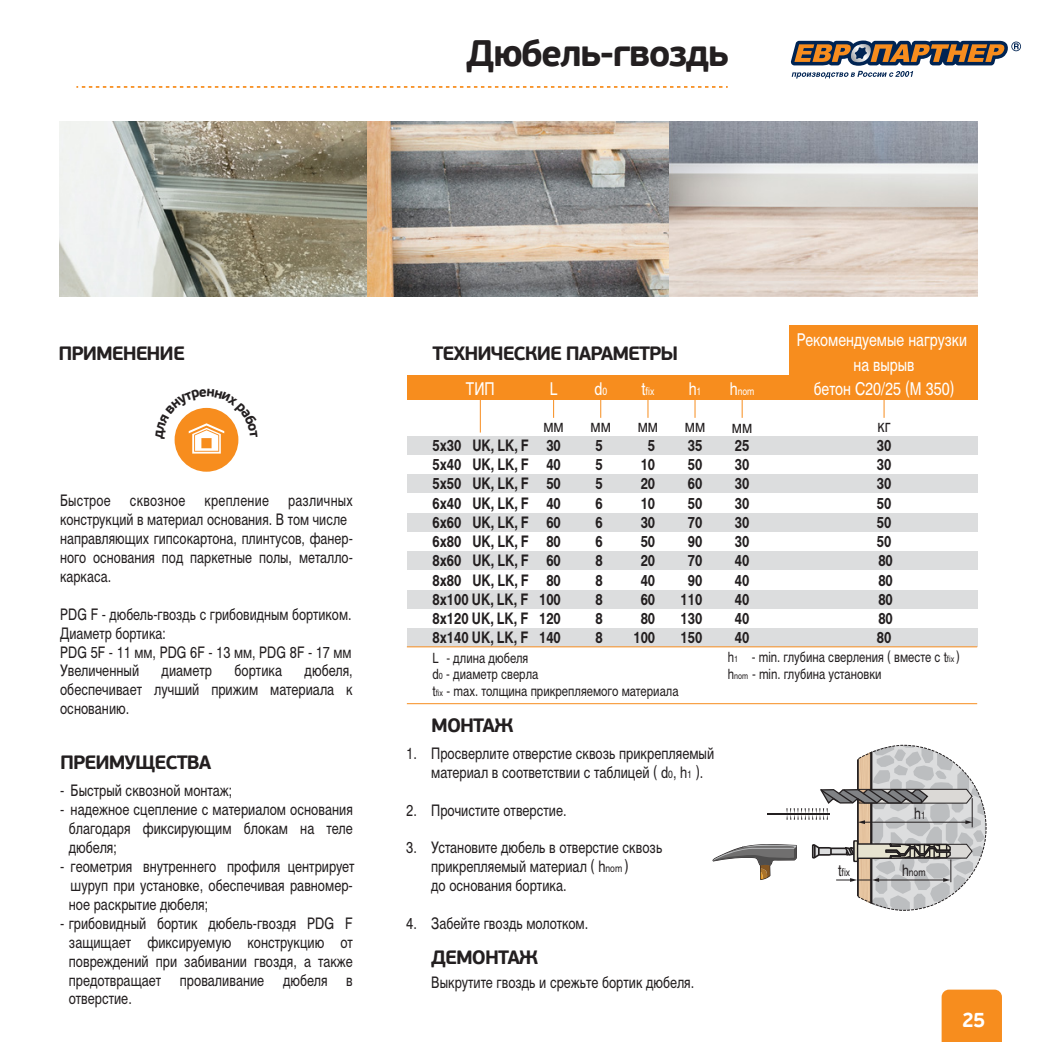
<style>
.page{position:relative;width:1042px;height:1042px;background:#fff}
.page>*{position:absolute;margin:0;border:0;box-sizing:border-box;transform-origin:0 0}
.t1{font:700 36.75px "PF Beau Sans Pro";letter-spacing:-.05em;color:#231f20}
.t2{font:700 21px "PF Beau Sans Pro";color:#fff;scale:.9 1}
.t3{font:700 19.25px "PF Beau Sans Pro";letter-spacing:-.05em;color:#231f20}
.t4{font:condensed 17.5px/24.5px "Cyrvetica";color:#fff;text-align:center}
.t5{font:condensed 17.5px "Cyrvetica";color:#231f20}
.t6{font:condensed 15.75px/18.9px "Cyrvetica";color:#231f20}
.t7{font:700 condensed 15.75px/19.2px "Cyrvetica";color:#231f20;text-align:justify}
.t8{font:condensed 15.75px "Cyrvetica";color:#231f20;scale:.95 1}
.t9{font:condensed 14px/16.8px "Cyrvetica";color:#231f20}
.t10{font:condensed 10.5px "Cyrvetica";color:#fff}
.t11{font:condensed 10.5px "Cyrvetica";color:#231f20}
.s1{font-size:17.5px}
.s2{font-size:10.5px}
.s3{font-size:8.75px}
.s4{font-size:15.75px}
</style>
<div class="page">
<div style="left:941px;top:989px;width:61px;height:53px;background:#f78d1e"></div>
<svg style="left:76px;top:86px;width:652px;height:2px"></svg>
<svg style="left:791px;top:41px;width:230px;height:38px"></svg>
<div style="left:175px;top:408px;width:63px;height:64px;background:#f78d1e;border-radius:50%"></div>
<div style="left:407px;top:375px;width:570px;height:25px;background:#f78d1e"></div>
<div style="left:789px;top:325px;width:188px;height:55px;background:#f78d1e"></div>
<div style="left:407px;top:475px;width:570px;height:18px;background:#dcddde"></div>
<div style="left:407px;top:436px;width:570px;height:18px;background:#dcddde"></div>
<div style="left:407px;top:513px;width:570px;height:18px;background:#dcddde"></div>
<div style="left:407px;top:551px;width:570px;height:19px;background:#dcddde"></div>
<div style="left:407px;top:590px;width:570px;height:18px;background:#dcddde"></div>
<div style="left:407px;top:628px;width:570px;height:18px;background:#dcddde"></div>
<hr style="left:407px;top:703px;width:570px;height:1px;background:#f78d1e">
<hr style="left:407px;top:646px;width:570px;height:1px;background:#f78d1e">
<hr style="left:480px;top:400px;width:1px;height:32px;background:#f78d1e">
<svg style="left:553px;top:400px;width:1px;height:18px"></svg>
<svg style="left:600px;top:400px;width:1px;height:18px"></svg>
<svg style="left:647px;top:400px;width:1px;height:18px"></svg>
<svg style="left:694px;top:400px;width:1px;height:18px"></svg>
<svg style="left:742px;top:400px;width:1px;height:18px"></svg>
<svg style="left:883px;top:400px;width:1px;height:18px"></svg>
<svg style="left:712px;top:744px;width:275px;height:167px"></svg>
<img style="left:60px;top:121px;width:609px;height:175px">
<img style="left:669px;top:121px;width:308px;height:175px">
<svg style="left:174px;top:407px;width:65px;height:46px"></svg>
<h1 class="t1" style="left:466px;top:30px;width:265px">Дюбель-гвоздь</h1>
<p class="t3" style="left:58px;top:341px;width:128px">ПРИМЕНЕНИЕ</p>
<p class="t6" style="left:60px;top:491px;width:294px">Быстрое сквозное крепление различных конструкций в материал основания. В том числе направляющих гипсокартона, плинтусов, фанер&shy;ного основания под паркетные полы, металло&shy;каркаса.</p>
<p class="t6" style="left:60px;top:605px;width:293px">PDG F - дюбель-гвоздь с грибовидным бортиком.<br>Диаметр бортика:<br>PDG 5F - 11 мм, PDG 6F - 13 мм, PDG 8F - 17 мм<br>Увеличенный</p>
<p class="t6" style="left:60px;top:661px;width:294px;text-align:justify;text-indent:244px">дюбеля, обеспечивает лучший прижим материала к основанию.</p>
<p class="t6" style="left:162px;top:661px;width:52px">диаметр</p>
<p class="t6" style="left:235px;top:661px;width:49px">бортика</p>
<p class="t3" style="left:60px;top:750px;width:153px">ПРЕИМУЩЕСТВА</p>
<p class="t6" style="left:60px;top:781px;width:174px">- Быстрый сквозной монтаж;</p>
<p class="t6" style="left:69px;top:800px;width:285px;text-align:justify;text-indent:-9px">- надежное сцепление с материалом основания благодаря фиксирующим блокам на теле дюбеля;</p>
<p class="t6" style="left:69px;top:857px;width:287px;text-align:justify;text-indent:-9px">- геометрия внутреннего профиля центрирует шуруп при установке, обеспечивая равномер&shy;ное раскрытие дюбеля;</p>
<p class="t6" style="left:69px;top:914px;width:285px;text-align:justify;text-indent:-9px">- грибовидный бортик дюбель-гвоздя PDG F защищает фиксируемую конструкцию от повреждений при забивании гвоздя, а также предотвращает проваливание дюбеля в отверстие.</p>
<p class="t6" style="left:406px;top:744px;width:12px">1.</p>
<p class="t6" style="left:406px;top:801px;width:12px">2.</p>
<p class="t6" style="left:406px;top:838px;width:12px">3.</p>
<p class="t6" style="left:406px;top:914px;width:12px">4.</p>
<p class="t3" style="left:432px;top:342px;width:247px">ТЕХНИЧЕСКИЕ ПАРАМЕТРЫ</p>
<p class="t4" style="left:797px;top:328px;width:172px">Рекомендуемые нагрузки на вырыв</p>
<p class="t4" style="left:466px;top:377px;width:30px">ТИП</p>
<p class="t4" style="left:813px;top:377px;width:142px">бетон С20/25 (M 350)</p>
<p class="t4" style="left:550px;top:377px;width:9px">L</p>
<p class="t5" style="left:543px;top:416px;width:22px">мм</p>
<p class="t10" style="left:730px;top:385px;width:26px"><span class="s1">h</span>nom</p>
<p class="t5" style="left:732px;top:416px;width:22px">мм</p>
<p class="t5" style="left:877px;top:416px;width:15px">кг</p>
<p class="t7" style="left:877px;top:436px;width:18px">30<br>30<br>30<br>50<br>50<br>50<br>80<br>80<br>80<br>80<br>80</p>
<p class="t4" style="left:688px;top:377px;width:14px">h<span class="s2">1</span></p>
<p class="t4" style="left:594px;top:377px;width:14px">d<span class="s2">0</span></p>
<p class="t10" style="left:641px;top:385px;width:14px"><span class="s1">t</span>fix</p>
<p class="t5" style="left:590px;top:416px;width:22px">мм</p>
<p class="t5" style="left:638px;top:416px;width:22px">мм</p>
<p class="t5" style="left:685px;top:416px;width:22px">мм</p>
<p class="t7" style="left:432px;top:436px;width:98px">5x30 UK, LK, F 5x40 UK, LK, F 5x50 UK, LK, F 6x40 UK, LK, F 6x60 UK, LK, F 6x80 UK, LK, F 8x60 UK, LK, F 8x80 UK, LK, F 8x100 UK, LK, F 8x120 UK, LK, F 8х140 UK, LK, F</p>
<p class="t7" style="left:539px;top:436px;width:23px;text-align:center">30<br>40<br>50<br>40<br>60<br>80<br>60<br>80<br>100<br>120<br>140</p>
<p class="t7" style="left:680px;top:436px;width:23px;text-align:center">35<br>50<br>60<br>50<br>70<br>90<br>70<br>90<br>110<br>130<br>150</p>
<p class="t7" style="left:735px;top:436px;width:16px">25<br>30<br>30<br>30<br>30<br>30<br>40<br>40<br>40<br>40<br>40</p>
<p class="t7" style="left:595px;top:436px;width:9px">5<br>5<br>5<br>6<br>6<br>6<br>8<br>8<br>8<br>8<br>8</p>
<p class="t7" style="left:633px;top:436px;width:23px;text-align:right">5<br>10<br>20<br>10<br>30<br>50<br>20<br>40<br>60<br>80<br>100</p>
<p class="t9" style="left:432px;top:649px;width:248px">L - длина дюбеля<br>d<span class="s3">0</span> - диаметр сверла<br>t<span class="s3">fix</span> - max. толщина прикрепляемого материала</p>
<p class="t9" style="left:728px;top:649px;width:234px">h<span class="s3">1</span> - min. глубина сверления ( вместе с t<span class="s3">fix</span> ) h<span class="s3">nom</span> - min. глубина установки</p>
<p class="t3" style="left:431px;top:713px;width:84px">МОНТАЖ</p>
<p class="t6" style="left:431px;top:744px;width:284px">Просверлите отверстие сквозь прикрепляемый материал в соответствии с таблицей ( d<span class="s2">0</span>, h<span class="s2">1</span> ).</p>
<p class="t6" style="left:431px;top:801px;width:137px">Прочистите отверстие.</p>
<p class="t6" style="left:431px;top:838px;width:233px">Установите дюбель в отверстие сквозь прикрепляемый материал ( h<span class="s2">nom</span> )<br>до основания бортика.</p>
<p class="t6" style="left:431px;top:914px;width:159px">Забейте гвоздь молотком.</p>
<p class="t3" style="left:431px;top:945px;width:109px">ДЕМОНТАЖ</p>
<p class="t6" style="left:431px;top:973px;width:265px">Выкрутите гвоздь и срежьте бортик дюбеля.</p>
<p class="t8" style="left:914px;top:804px;width:14px">h<span class="s2">1</span></p>
<p class="t11" style="left:838px;top:866px;width:14px"><span class="s4">t</span>fix</p>
<p class="t11" style="left:902px;top:866px;width:25px"><span class="s4">h</span>nom</p>
<h2 class="t2" style="left:962px;top:1007px;width:28px">25</h2>
</div>
